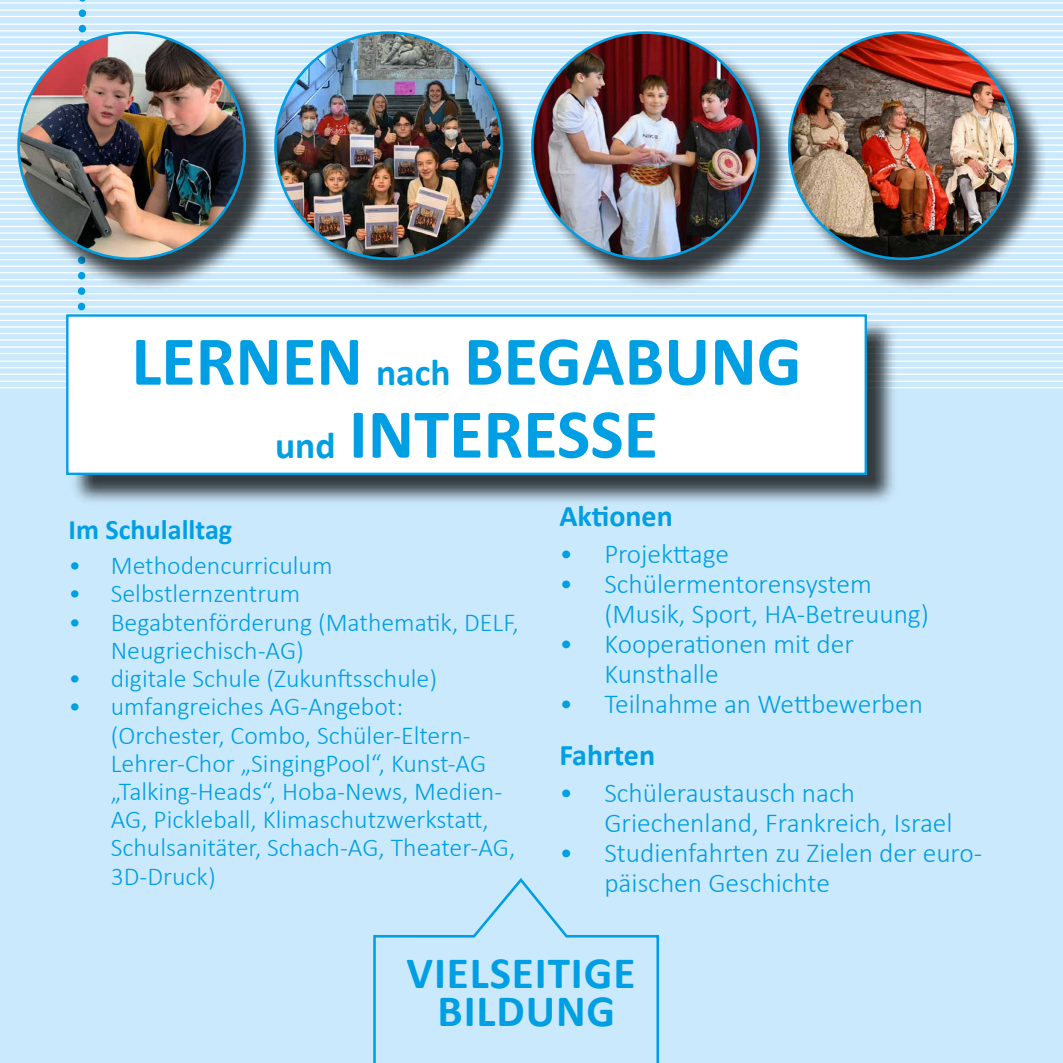
<style>
.page{position:relative;width:1063px;height:1063px;background:#cbe9fc}
.page>*{position:absolute;margin:0;border:0;box-sizing:border-box;transform-origin:0 0}
.t1{font:700 70.5px/73px "Calibri";color:#009fe3;text-align:center}
.t2{font:700 45px/37.5px "Calibri";letter-spacing:.02em;color:#009fe3;text-align:center}
.t3{font:700 30px "Calibri";color:#009fe3}
.t4{font:700 28.25px "Calibri";color:#009fe3}
.t5{font:300 27.5px/30px "Calibri";color:#009fe3}
.t6{font:300 25.75px/28.2px "Calibri";color:#009fe3}
.s1{font-size:37.5px}
</style>
<div class="page">
<hr style="left:0;top:374px;width:1063px;height:1px;background:#fff">
<hr style="left:0;top:367px;width:1063px;height:1px;background:#fff">
<hr style="left:0;top:387px;width:1063px;height:1px;background:#fff">
<hr style="left:0;top:381px;width:1063px;height:1px;background:#fff">
<hr style="left:0;top:361px;width:1063px;height:1px;background:#fff">
<hr style="left:0;top:339px;width:1063px;height:2px;background:#fff">
<hr style="left:0;top:333px;width:1063px;height:1px;background:#fff">
<hr style="left:0;top:353px;width:1063px;height:1px;background:#fff">
<hr style="left:0;top:346px;width:1063px;height:2px;background:#fff">
<hr style="left:0;top:326px;width:1063px;height:2px;background:#fff">
<hr style="left:0;top:306px;width:1063px;height:1px;background:#fff">
<hr style="left:0;top:300px;width:1063px;height:1px;background:#fff">
<hr style="left:0;top:320px;width:1063px;height:1px;background:#fff">
<hr style="left:0;top:313px;width:1063px;height:2px;background:#fff">
<hr style="left:0;top:293px;width:1063px;height:1px;background:#fff">
<hr style="left:0;top:272px;width:1063px;height:1px;background:#fff">
<hr style="left:0;top:266px;width:1063px;height:1px;background:#fff">
<hr style="left:0;top:286px;width:1063px;height:1px;background:#fff">
<hr style="left:0;top:279px;width:1063px;height:1px;background:#fff">
<hr style="left:0;top:259px;width:1063px;height:1px;background:#fff">
<hr style="left:0;top:239px;width:1063px;height:1px;background:#fff">
<hr style="left:0;top:232px;width:1063px;height:2px;background:#fff">
<hr style="left:0;top:252px;width:1063px;height:2px;background:#fff">
<hr style="left:0;top:246px;width:1063px;height:1px;background:#fff">
<hr style="left:0;top:226px;width:1063px;height:1px;background:#fff">
<hr style="left:0;top:205px;width:1063px;height:1px;background:#fff">
<hr style="left:0;top:198px;width:1063px;height:2px;background:#fff">
<hr style="left:0;top:218px;width:1063px;height:2px;background:#fff">
<hr style="left:0;top:212px;width:1063px;height:1px;background:#fff">
<hr style="left:0;top:192px;width:1063px;height:1px;background:#fff">
<hr style="left:0;top:172px;width:1063px;height:1px;background:#fff">
<hr style="left:0;top:165px;width:1063px;height:1px;background:#fff">
<hr style="left:0;top:185px;width:1063px;height:1px;background:#fff">
<hr style="left:0;top:179px;width:1063px;height:1px;background:#fff">
<hr style="left:0;top:159px;width:1063px;height:1px;background:#fff">
<hr style="left:0;top:137px;width:1063px;height:2px;background:#fff">
<hr style="left:0;top:131px;width:1063px;height:1px;background:#fff">
<hr style="left:0;top:151px;width:1063px;height:1px;background:#fff">
<hr style="left:0;top:144px;width:1063px;height:2px;background:#fff">
<hr style="left:0;top:124px;width:1063px;height:2px;background:#fff">
<hr style="left:0;top:104px;width:1063px;height:1px;background:#fff">
<hr style="left:0;top:97px;width:1063px;height:2px;background:#fff">
<hr style="left:0;top:117px;width:1063px;height:2px;background:#fff">
<hr style="left:0;top:111px;width:1063px;height:1px;background:#fff">
<hr style="left:0;top:91px;width:1063px;height:1px;background:#fff">
<hr style="left:0;top:70px;width:1063px;height:1px;background:#fff">
<hr style="left:0;top:63px;width:1063px;height:2px;background:#fff">
<hr style="left:0;top:83px;width:1063px;height:2px;background:#fff">
<hr style="left:0;top:77px;width:1063px;height:1px;background:#fff">
<hr style="left:0;top:57px;width:1063px;height:1px;background:#fff">
<hr style="left:0;top:37px;width:1063px;height:1px;background:#fff">
<hr style="left:0;top:30px;width:1063px;height:1px;background:#fff">
<hr style="left:0;top:50px;width:1063px;height:1px;background:#fff">
<hr style="left:0;top:44px;width:1063px;height:1px;background:#fff">
<hr style="left:0;top:24px;width:1063px;height:1px;background:#fff">
<hr style="left:0;top:2px;width:1063px;height:2px;background:#fff">
<hr style="left:0;top:16px;width:1063px;height:1px;background:#fff">
<hr style="left:0;top:9px;width:1063px;height:2px;background:#fff">
<svg style="left:74px;top:0;width:16px;height:314px"></svg>
<div style="left:21px;top:35px;width:256px;height:256px;background:#000;opacity:.75"></div>
<img style="left:19px;top:33px;width:226px;height:226px;border-radius:113px">
<div style="left:792px;top:35px;width:255px;height:256px;background:#000;opacity:.75"></div>
<img style="left:789px;top:33px;width:226px;height:226px;border-radius:113px">
<div style="left:278px;top:35px;width:256px;height:256px;background:#000;opacity:.75"></div>
<img style="left:276px;top:33px;width:226px;height:226px;border-radius:113px">
<div style="left:535px;top:35px;width:255px;height:256px;background:#000;opacity:.75"></div>
<img style="left:532px;top:35px;width:227px;height:224px">
<div style="left:70px;top:319px;width:828px;height:187px;background:#000;opacity:.75"></div>
<div style="left:67px;top:316px;width:799px;height:158px;background:#fff"></div>
<div style="left:66px;top:314px;width:801px;height:161px;border:2px solid #009fe3"></div>
<svg style="left:373px;top:878px;width:287px;height:185px"></svg>
<h1 class="t1" style="left:131px;top:322px;width:672px">LERNEN <span class="s1">nach</span> BEGABUNG <span class="s1">und</span> INTERESSE</h1>
<p class="t4" style="left:68px;top:510px;width:165px">Im Schulalltag</p>
<p class="t6" style="left:68px;top:551px;width:266px">• Methodencurriculum</p>
<p class="t6" style="left:68px;top:580px;width:233px">• Selbstlernzentrum</p>
<p class="t6" style="left:111px;top:608px;width:410px;text-indent:-42px">• Begabtenförderung (Mathematik, DELF,<br>Neugriechisch-AG)</p>
<p class="t6" style="left:68px;top:664px;width:370px">• digitale Schule (Zukunftsschule)</p>
<p class="t6" style="left:111px;top:692px;width:406px;text-indent:-42px">• umfangreiches AG-Angebot: (Orchester, Combo, Schüler-Eltern-Lehrer-Chor „SingingPool“, Kunst-AG „Talking-Heads“, Hoba-News, Medien-AG, Pickleball, Klimaschutzwerkstatt, Schulsanitäter, Schach-AG, Theater-AG, 3D-Druck)</p>
<p class="t3" style="left:559px;top:495px;width:115px">Aktionen</p>
<p class="t5" style="left:559px;top:539px;width:171px">• Projekttage</p>
<p class="t5" style="left:604px;top:569px;width:326px;text-indent:-45px">• Schülermentorensystem (Musik, Sport, HA-Betreuung)</p>
<p class="t5" style="left:604px;top:629px;width:251px;text-indent:-45px">• Kooperationen mit der<br>Kunsthalle</p>
<p class="t5" style="left:559px;top:689px;width:365px">• Teilnahme an Wettbewerben</p>
<p class="t3" style="left:559px;top:734px;width:97px">Fahrten</p>
<p class="t5" style="left:604px;top:777px;width:350px;text-indent:-45px">• Schüleraustausch nach<br>Griechenland, Frankreich, Israel</p>
<p class="t5" style="left:604px;top:837px;width:379px;text-indent:-45px">• Studienfahrten zu Zielen der euro&shy;päischen Geschichte</p>
<h2 class="t2" style="left:407px;top:953px;width:230px">VIELSEITIGE<br>BILDUNG</h2>
</div>
